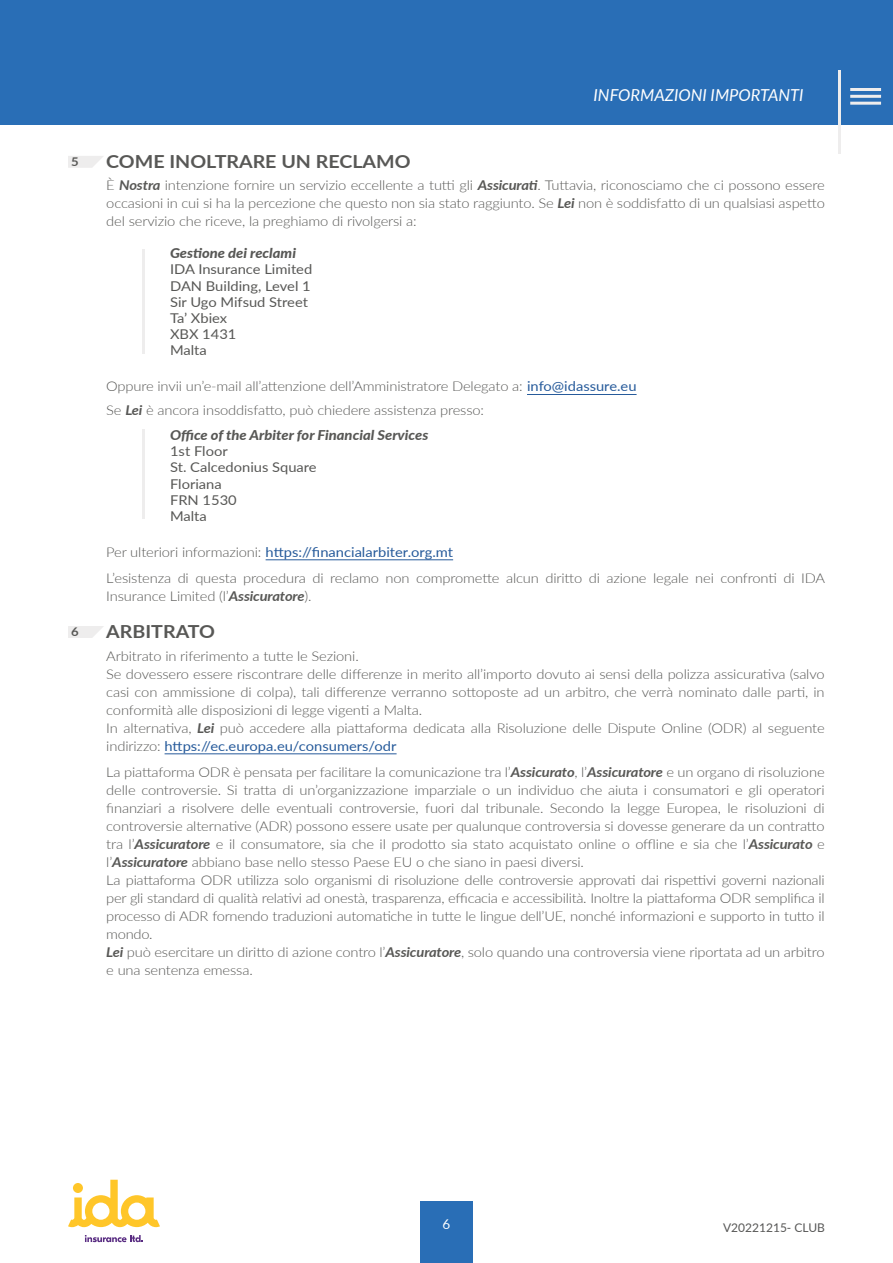
<style>
.page{position:relative;width:893px;height:1263px;background:#fff}
.page>*{position:absolute;margin:0;border:0;box-sizing:border-box;transform-origin:0 0}
.t1{font:700 18px "Lato";color:#585856;scale:1.09 1}
.t2{font:italic 16.5px "Lato";color:#fff}
.t3{font:300 13.5px/18px "Lato";letter-spacing:-.01em;color:#585856;scale:1.09 1}
.t4{font:13.5px/16.2px "Lato";color:#585856;scale:1.09 1}
.t5{font:italic 800 13.5px "Lato";color:#585856;scale:1.09 1}
.t6{font:13.5px "Lato";color:#fff}
.t7{font:12px "Lato";color:#575756}
.t8{font:700 12px "Lato";color:#585856;scale:1.09 1}
.s1{font-weight:700;font-style:italic}
.s2{font-weight:400;color:#275b9b}
.s3{font-weight:800;font-style:italic}
</style>
<div class="page">
<div style="left:420px;top:1201px;width:52px;height:62px;background:#296eb6"></div>
<svg style="left:68px;top:1180px;width:92px;height:47px"></svg>
<svg style="left:85px;top:1235px;width:58px;height:7px"></svg>
<div style="left:0;top:0;width:893px;height:124px;background:#296eb6"></div>
<hr style="left:266px;top:559px;width:187px;height:1px;background:#275b9b">
<hr style="left:165px;top:753px;width:232px;height:1px;background:#275b9b">
<svg style="left:68px;top:626px;width:36px;height:12px"></svg>
<hr style="left:142px;top:429px;width:3px;height:90px;background:#eeeded">
<hr style="left:527px;top:394px;width:110px;height:1px;background:#275b9b">
<svg style="left:68px;top:156px;width:35px;height:12px"></svg>
<hr style="left:142px;top:249px;width:3px;height:105px;background:#eeeded">
<hr style="left:838px;top:71px;width:3px;height:83px;background:#eeeded">
<hr style="left:850px;top:88px;width:31px;height:3px;background:#eeeded">
<hr style="left:850px;top:95px;width:31px;height:3px;background:#eeeded">
<hr style="left:850px;top:102px;width:31px;height:3px;background:#eeeded">
<p class="t8" style="left:71px;top:153px;width:8px">5</p>
<p class="t8" style="left:71px;top:623px;width:8px">6</p>
<p class="t2" style="left:594px;top:83px;width:212px">INFORMAZIONI IMPORTANTI</p>
<h1 class="t1" style="left:106px;top:148px;width:281px">COME INOLTRARE UN RECLAMO</h1>
<p class="t3" style="left:106px;top:176px;width:661px;text-align:justify">È <span class="s1">Nostra</span> intenzione fornire un servizio eccellente a tutti gli <span class="s1">Assicurati</span>. Tuttavia, riconosciamo che ci possono essere occasioni in cui si ha la percezione che questo non sia stato raggiunto. Se <span class="s1">Lei</span> non è soddisfatto di un qualsiasi aspetto del servizio che riceve, la preghiamo di rivolgersi a:</p>
<p class="t5" style="left:170px;top:243px;width:117px">Gestione dei reclami</p>
<p class="t4" style="left:170px;top:261px;width:132px">IDA Insurance Limited<br>DAN Building, Level 1<br>Sir Ugo Mifsud Street<br>Ta’ Xbiex<br>XBX 1431<br>Malta</p>
<p class="t3" style="left:106px;top:377px;width:488px">Oppure invii un’e-mail all’attenzione dell’Amministratore Delegato a: <span class="s2">info@idassure.eu</span></p>
<p class="t3" style="left:106px;top:397px;width:348px;line-height:25.2px;text-align:center">Se <span class="s1">Lei</span> è ancora insoddisfatto, può chiedere assistenza presso:<br><span class="s3">Office of the Arbiter for Financial Services</span></p>
<p class="t4" style="left:170px;top:442px;width:136px">1st Floor<br>St. Calcedonius Square<br>Floriana<br>FRN 1530<br>Malta</p>
<p class="t3" style="left:106px;top:538px;width:661px;line-height:26.5px">Per ulteriori informazioni: <span class="s2">https://financialarbiter.org.mt<br></span>L’esistenza di questa procedura di reclamo non compromette alcun diritto di azione legale nei confronti di IDA</p>
<p class="t3" style="left:106px;top:587px;width:190px">Insurance Limited (l’<span class="s1">Assicuratore</span>).</p>
<h1 class="t1" style="left:106px;top:619px;width:101px">ARBITRATO</h1>
<p class="t3" style="left:106px;top:646px;width:661px">Arbitrato in riferimento a tutte le Sezioni.<br>Se dovessero essere riscontrare delle differenze in merito all’importo dovuto ai sensi della polizza assicurativa (salvo casi con ammissione di colpa), tali differenze verranno sottoposte ad un arbitro, che verrà nominato dalle parti, in conformità alle disposizioni di legge vigenti a Malta.<br>In alternativa, <span class="s1">Lei</span> può accedere alla piattaforma dedicata alla Risoluzione delle Dispute Online (ODR) al seguente indirizzo: <span class="s2">https://ec.europa.eu/consumers/odr</span></p>
<p class="t3" style="left:106px;top:763px;width:661px">La piattaforma ODR è pensata per facilitare la comunicazione tra l’<span class="s1">Assicurato</span>, l’<span class="s1">Assicuratore</span> e un organo di risoluzione delle controversie. Si tratta di un’organizzazione imparziale o un individuo che aiuta i consumatori e gli operatori finanziari a risolvere delle eventuali controversie, fuori dal tribunale. Secondo la legge Europea, le risoluzioni di controversie alternative (ADR) possono essere usate per qualunque controversia si dovesse generare da un contratto tra l’<span class="s1">Assicuratore</span> e il consumatore, sia che il prodotto sia stato acquistato online o offline e sia che l’<span class="s1">Assicurato</span> e l’<span class="s1">Assicuratore</span> abbiano base nello stesso Paese EU o che siano in paesi diversi.<br>La piattaforma ODR utilizza solo organismi di risoluzione delle controversie approvati dai rispettivi governi nazionali per gli standard di qualità relativi ad onestà, trasparenza, efficacia e accessibilità. Inoltre la piattaforma ODR semplifica il processo di ADR fornendo traduzioni automatiche in tutte le lingue dell’UE, nonché informazioni e supporto in tutto il mondo.<br><span class="s1">Lei</span> può esercitare un diritto di azione contro l’<span class="s1">Assicuratore</span>, solo quando una controversia viene riportata ad un arbitro e una sentenza emessa.</p>
<p class="t6" style="left:443px;top:1214px;width:9px">6</p>
<p class="t7" style="left:723px;top:1219px;width:103px">V20221215- CLUB</p>
</div>
